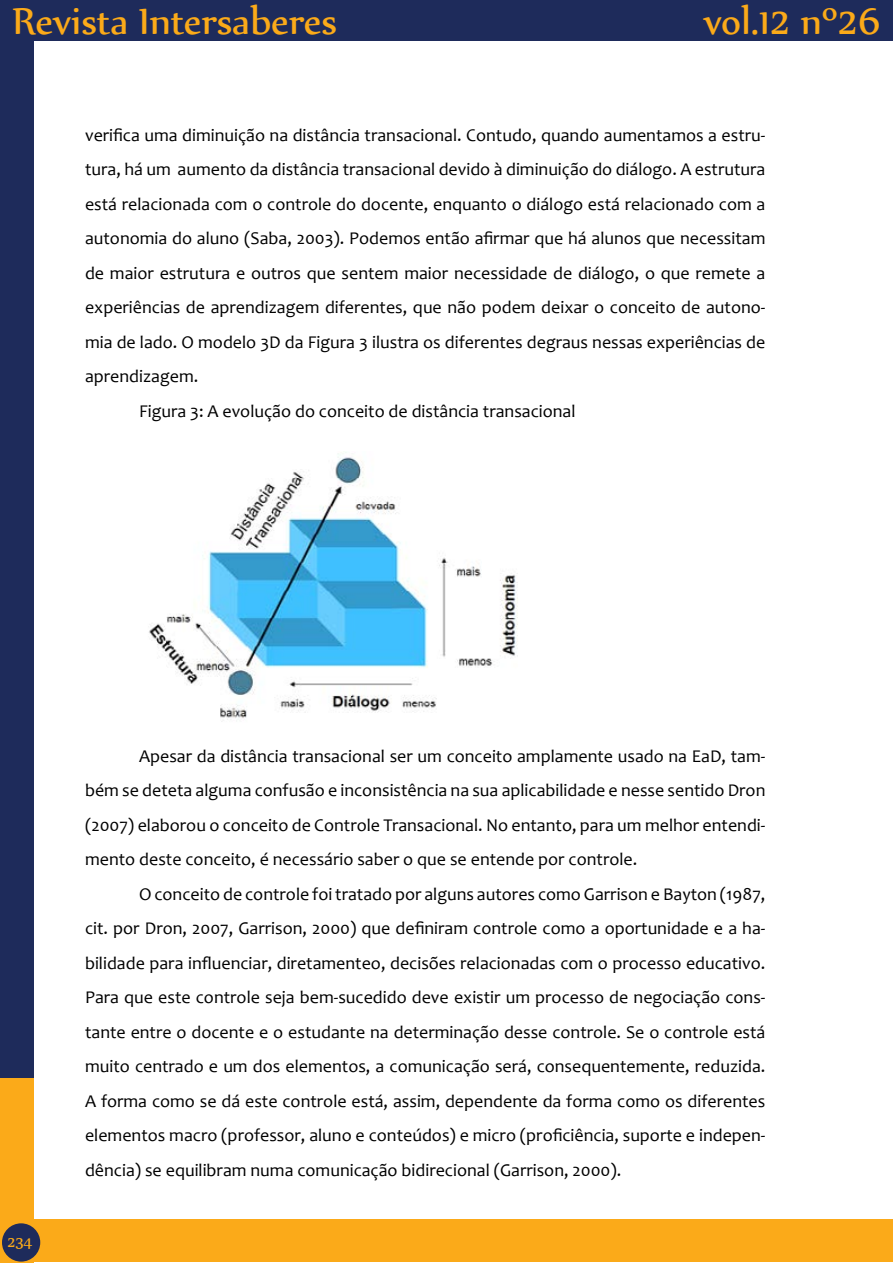
<style>
.page{position:relative;width:893px;height:1263px;background:#fff}
.page>*{position:absolute;margin:0;border:0;box-sizing:border-box;transform-origin:0 0}
.t1{font:45px "Nyala";color:#fbaa19}
.t2{font:18px/34.5px "Candara";color:#000;text-align:justify}
.t3{font:18px "Nyala";color:#fbaa19}
</style>
<div class="page">
<div style="left:0;top:0;width:33px;height:1081px;background:#1e2b5b"></div>
<div style="left:0;top:0;width:893px;height:41px;background:#1e2b5b"></div>
<div style="left:0;top:1078px;width:33px;height:185px;background:#fbaa19"></div>
<div style="left:21px;top:1219px;width:872px;height:43px;background:#fbaa19"></div>
<div style="left:2px;top:1223px;width:38px;height:38px;background:#1e2b5b;border-radius:50%"></div>
<img style="left:149px;top:454px;width:369px;height:268px">
<h1 class="t1" style="left:13px;top:-6px;width:326px">Revista Intersaberes</h1>
<h1 class="t1" style="left:704px;top:-6px;width:178px">vol.12 nº26</h1>
<p class="t2" style="left:85px;top:117px;width:682px">verifica uma diminuição na distância transacional. Contudo, quando aumentamos a estru-</p>
<p class="t2" style="left:85px;top:152px;width:682px">tura, há um aumento da distância transacional devido à diminuição do diálogo. A estrutura</p>
<p class="t2" style="left:85px;top:186px;width:682px">está relacionada com o controle do docente, enquanto o diálogo está relacionado com a</p>
<p class="t2" style="left:85px;top:221px;width:682px">autonomia do aluno (Saba, 2003). Podemos então afirmar que há alunos que necessitam</p>
<p class="t2" style="left:85px;top:255px;width:682px">de maior estrutura e outros que sentem maior necessidade de diálogo, o que remete a</p>
<p class="t2" style="left:85px;top:290px;width:682px">experiências de aprendizagem diferentes, que não podem deixar o conceito de autono-</p>
<p class="t2" style="left:85px;top:324px;width:682px">mia de lado. O modelo 3D da Figura 3 ilustra os diferentes degraus nessas experiências de</p>
<p class="t2" style="left:85px;top:359px;width:115px">aprendizagem.</p>
<p class="t2" style="left:139px;top:393px;width:438px">Figura 3: A evolução do conceito de distância transacional</p>
<p class="t3" style="left:8px;top:1231px;width:27px">234</p>
<p class="t2" style="left:85px;top:738px;width:682px;text-indent:54px">Apesar da distância transacional ser um conceito amplamente usado na EaD, tam&shy;bém se deteta alguma confusão e inconsistência na sua aplicabilidade e nesse sentido Dron (2007) elaborou o conceito de Controle Transacional. No entanto, para um melhor entendi&shy;mento deste conceito, é necessário saber o que se entende por controle.</p>
<p class="t2" style="left:85px;top:876px;width:682px;text-indent:54px">O conceito de controle foi tratado por alguns autores como Garrison e Bayton (1987, cit. por Dron, 2007, Garrison, 2000) que definiram controle como a oportunidade e a ha&shy;bilidade para influenciar, diretamenteo, decisões relacionadas com o processo educativo.<br>Para que este controle seja bem-sucedido deve existir um processo de negociação cons&shy;tante entre o docente e o estudante na determinação desse controle. Se o controle está muito centrado e um dos elementos, a comunicação será, consequentemente, reduzida.<br>A forma como se dá este controle está, assim, dependente da forma como os diferentes elementos macro (professor, aluno e conteúdos) e micro (proficiência, suporte e indepen&shy;dência) se equilibram numa comunicação bidirecional (Garrison, 2000).</p>
</div>
